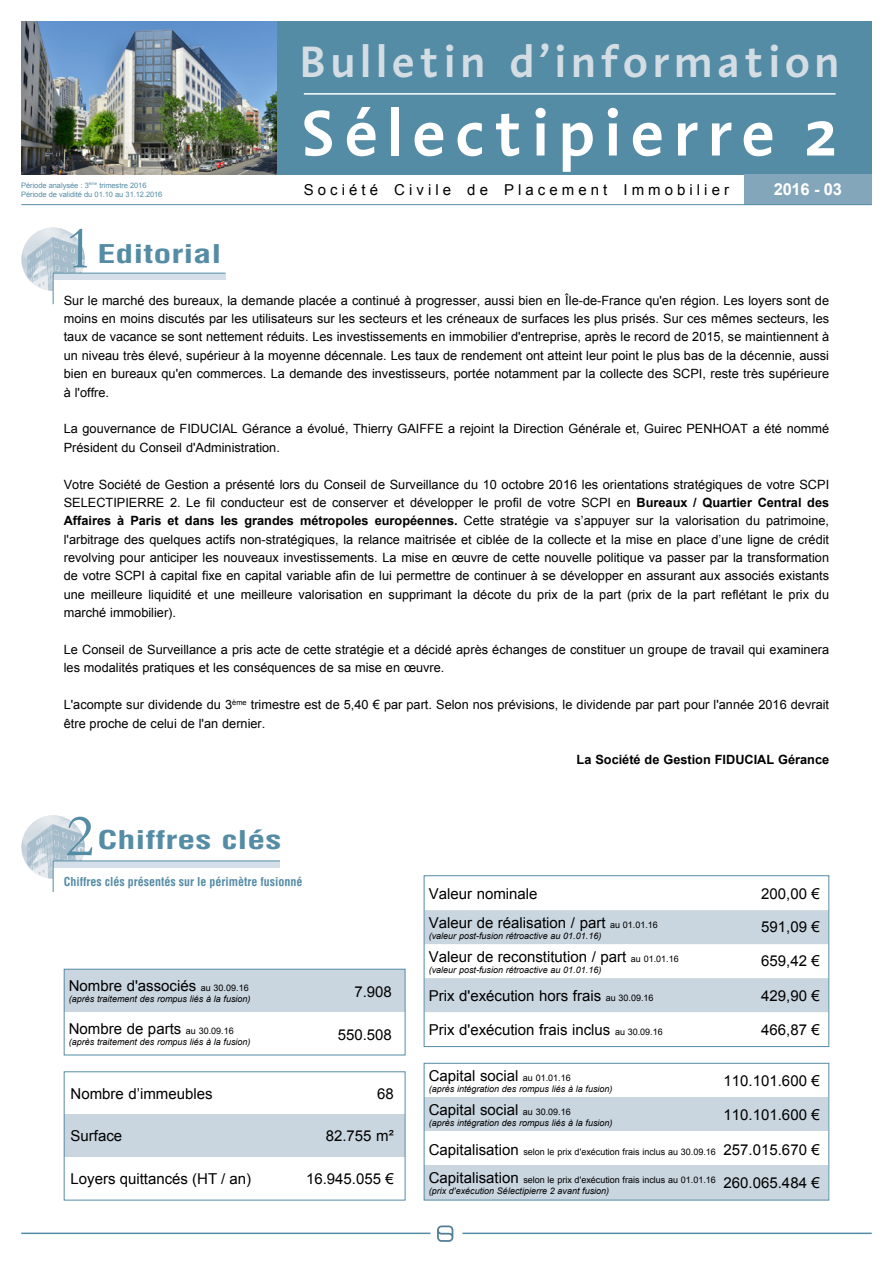
<style>
.page{position:relative;width:893px;height:1263px;background:#fff}
.page>*{position:absolute;margin:0;border:0;box-sizing:border-box;transform-origin:0 0}
.t1{font:600 66px "Linotype Aroma";letter-spacing:.125em;color:#fff}
.t2{font:60.9px "Garamond";color:#558ca5}
.t3{font:600 45px "Linotype Aroma";letter-spacing:.09em;color:#d4dde4}
.t4{font:700 condensed 25.2px "Helvetica";color:#558ca5;scale:1.43 1}
.t5{font:700 16.5px "Arial";letter-spacing:-.02em;color:#fff}
.t6{font:15px "Arial";color:#000}
.t7{font:15px "Arial";letter-spacing:.27em;color:#000}
.t8{font:12.75px/18.5px "Arial";color:#000}
.t9{font:700 12.75px "Arial";color:#000}
.t10{font:700 condensed 12px "Helvetica";color:#558ca5}
.t11{font:italic 9px "Arial";color:#000}
.t12{font:9px/10.8px "Arial";color:#000}
.t13{font:7.5px/9px "Arial";letter-spacing:-.01em;color:#558ca5}
.s1{font-weight:700}
.s2{font-size:9px}
.s3{font-size:15px}
.s4{font-style:italic}
</style>
<div class="page">
<hr style="left:21px;top:1232px;width:410px;height:2px;background:#558ca5">
<svg style="left:437px;top:1225px;width:16px;height:17px"></svg>
<hr style="left:462px;top:1232px;width:410px;height:2px;background:#558ca5">
<div style="left:276px;top:21px;width:596px;height:153px;background:#558ca5"></div>
<div style="left:744px;top:174px;width:128px;height:31px;background:#83a6ba"></div>
<hr style="left:21px;top:204px;width:851px;height:1px;background:#558ca5">
<hr style="left:304px;top:93px;width:532px;height:2px;background:#fff">
<img style="left:21px;top:21px;width:255px;height:153px">
<img style="left:21px;top:227px;width:64px;height:64px">
<div style="left:53px;top:273px;width:172px;height:7px;background:#d5dfe9"></div>
<hr style="left:53px;top:273px;width:172px;height:1px;background:#558ca5">
<hr style="left:53px;top:273px;width:1px;height:31px;background:#558ca5">
<img style="left:21px;top:815px;width:64px;height:64px">
<div style="left:53px;top:861px;width:227px;height:6px;background:#d5dfe9"></div>
<hr style="left:53px;top:860px;width:227px;height:1px;background:#558ca5">
<hr style="left:53px;top:860px;width:1px;height:32px;background:#558ca5">
<div style="left:65px;top:1115px;width:340px;height:42px;background:#c9d5df"></div>
<div style="left:64px;top:1071px;width:341px;height:129px;border:1px solid #558ca5"></div>
<svg style="left:426px;top:910px;width:401px;height:102px"></svg>
<div style="left:424px;top:875px;width:405px;height:172px;border:1px solid #558ca5"></div>
<div style="left:424px;top:1098px;width:404px;height:34px;background:#c9d5df"></div>
<div style="left:424px;top:1166px;width:404px;height:34px;background:#c9d5df"></div>
<div style="left:424px;top:1063px;width:405px;height:137px;border:1px solid #558ca5"></div>
<div style="left:65px;top:969px;width:340px;height:43px;background:#c9d5df"></div>
<div style="left:64px;top:969px;width:341px;height:86px;border:1px solid #558ca5"></div>
<p class="t13" style="left:21px;top:180px;width:143px">Période analysée : 3<sup>ème</sup> trimestre 2016<br>Période de validité du 01.10 au 31.12.2016</p>
<h3 class="t3" style="left:300px;top:32px;width:542px">Bulletin d’information</h3>
<h1 class="t1" style="left:300px;top:90px;width:540px">Sélectipierre 2</h1>
<p class="t7" style="left:304px;top:180px;width:427px">Société Civile de Placement Immobilier</p>
<p class="t5" style="left:774px;top:178px;width:69px">2016 - 03</p>
<h2 class="t2" style="left:65px;top:207px;width:30px">1</h2>
<h3 class="t4" style="left:97px;top:238px;width:88px">Editorial</h3>
<p class="t8" style="left:64px;top:291px;width:767px;text-align:justify">Sur le marché des bureaux, la demande placée a continué à progresser, aussi bien en Île-de-France qu'en région. Les loyers sont de moins en moins discutés par les utilisateurs sur les secteurs et les créneaux de surfaces les plus prisés. Sur ces mêmes secteurs, les taux de vacance se sont nettement réduits. Les investissements en immobilier d'entreprise, après le record de 2015, se maintiennent à un niveau très élevé, supérieur à la moyenne décennale. Les taux de rendement ont atteint leur point le plus bas de la décennie, aussi bien en bureaux qu'en commerces. La demande des investisseurs, portée notamment par la collecte des SCPI, reste très supérieure à l'offre.</p>
<p class="t8" style="left:64px;top:420px;width:767px">La gouvernance de FIDUCIAL Gérance a évolué, Thierry GAIFFE a rejoint la Direction Générale et, Guirec PENHOAT a été nommé<br>Président du Conseil d'Administration.</p>
<p class="t8" style="left:64px;top:475px;width:767px;text-align:justify">Votre Société de Gestion a présenté lors du Conseil de Surveillance du 10 octobre 2016 les orientations stratégiques de votre SCPI SELECTIPIERRE 2. Le fil conducteur est de conserver et développer le profil de votre SCPI en <span class="s1">Bureaux / Quartier Central des Affaires à Paris et dans les grandes métropoles européennes.</span> Cette stratégie va s’appuyer sur la valorisation du patrimoine, l'arbitrage des quelques actifs non-stratégiques, la relance maitrisée et ciblée de la collecte et la mise en place d’une ligne de crédit revolving pour anticiper les nouveaux investissements. La mise en œuvre de cette nouvelle politique va passer par la transformation de votre SCPI à capital fixe en capital variable afin de lui permettre de continuer à se développer en assurant aux associés existants une meilleure liquidité et une meilleure valorisation en supprimant la décote du prix de la part (prix de la part reflétant le prix du marché immobilier).</p>
<p class="t8" style="left:64px;top:640px;width:767px">Le Conseil de Surveillance a pris acte de cette stratégie et a décidé après échanges de constituer un groupe de travail qui examinera les modalités pratiques et les conséquences de sa mise en œuvre.</p>
<p class="t8" style="left:64px;top:696px;width:767px">L'acompte sur dividende du 3<sup>ème</sup> trimestre est de 5,40 € par part. Selon nos prévisions, le dividende par part pour l'année 2016 devrait être proche de celui de l'an dernier.</p>
<p class="t9" style="left:577px;top:751px;width:254px">La Société de Gestion FIDUCIAL Gérance</p>
<h2 class="t2" style="left:65px;top:795px;width:30px">2</h2>
<h3 class="t4" style="left:97px;top:824px;width:130px">Chiffres clés</h3>
<p class="t10" style="left:64px;top:874px;width:240px">Chiffres clés présentés sur le périmètre fusionné</p>
<p class="t6" style="left:69px;top:976px;width:181px">Nombre d'associés <span class="s2">au 30.09.16</span></p>
<p class="t6" style="left:354px;top:982px;width:39px">7.908</p>
<p class="t11" style="left:69px;top:993px;width:183px">(après traitement des rompus liés à la fusion)</p>
<p class="t6" style="left:69px;top:1019px;width:166px">Nombre de parts <span class="s2">au 30.09.16</span></p>
<p class="t6" style="left:338px;top:1025px;width:56px">550.508</p>
<p class="t11" style="left:69px;top:1036px;width:183px">(après traitement des rompus liés à la fusion)</p>
<p class="t6" style="left:71px;top:1084px;width:144px">Nombre d’immeubles</p>
<p class="t6" style="left:377px;top:1084px;width:18px">68</p>
<p class="t6" style="left:71px;top:1126px;width:53px">Surface</p>
<p class="t6" style="left:326px;top:1126px;width:69px">82.755 m²</p>
<p class="t6" style="left:71px;top:1169px;width:182px">Loyers quittancés (HT / an)</p>
<p class="t6" style="left:306px;top:1169px;width:89px">16.945.055 €</p>
<p class="t6" style="left:429px;top:883px;width:110px">Valeur nominale</p>
<p class="t6" style="left:761px;top:883px;width:60px">200,00 €</p>
<p class="t6" style="left:429px;top:913px;width:231px">Valeur de réalisation / part <span class="s2">au 01.01.16</span></p>
<p class="t6" style="left:761px;top:917px;width:60px">591,09 €</p>
<p class="t11" style="left:429px;top:929px;width:174px">(valeur post-fusion rétroactive au 01.01.16)</p>
<p class="t6" style="left:429px;top:947px;width:251px">Valeur de reconstitution / part <span class="s2">au 01.01.16</span></p>
<p class="t6" style="left:761px;top:951px;width:60px">659,42 €</p>
<p class="t11" style="left:429px;top:963px;width:174px">(valeur post-fusion rétroactive au 01.01.16)</p>
<p class="t6" style="left:429px;top:986px;width:226px">Prix d'exécution hors frais <span class="s2">au 30.09.16</span></p>
<p class="t6" style="left:761px;top:986px;width:60px">429,90 €</p>
<p class="t6" style="left:429px;top:1020px;width:236px">Prix d'exécution frais inclus <span class="s2">au 30.09.16</span></p>
<p class="t6" style="left:761px;top:1020px;width:60px">466,87 €</p>
<p class="t6" style="left:429px;top:1066px;width:144px">Capital social <span class="s2">au 01.01.16</span></p>
<p class="t6" style="left:724px;top:1071px;width:98px">110.101.600 €</p>
<p class="t11" style="left:429px;top:1083px;width:185px">(après intégration des rompus liés à la fusion)</p>
<p class="t6" style="left:429px;top:1100px;width:143px">Capital social <span class="s2">au 30.09.16</span></p>
<p class="t6" style="left:724px;top:1105px;width:98px">110.101.600 €</p>
<p class="t11" style="left:429px;top:1117px;width:185px">(après intégration des rompus liés à la fusion)</p>
<p class="t12" style="left:429px;top:1146px;width:393px"><span class="s3">Capitalisation</span> selon le prix d'exécution frais inclus au 30.09.16 <span class="s3">257.015.670 €</span></p>
<p class="t12" style="left:429px;top:1175px;width:393px"><span class="s3">Capitalisation</span> selon le prix d'exécution frais inclus au 01.01.16 <span class="s3">260.065.484 € </span><span class="s4">(prix d'exécution Sélectipierre 2 avant fusion)</span></p>
</div>
